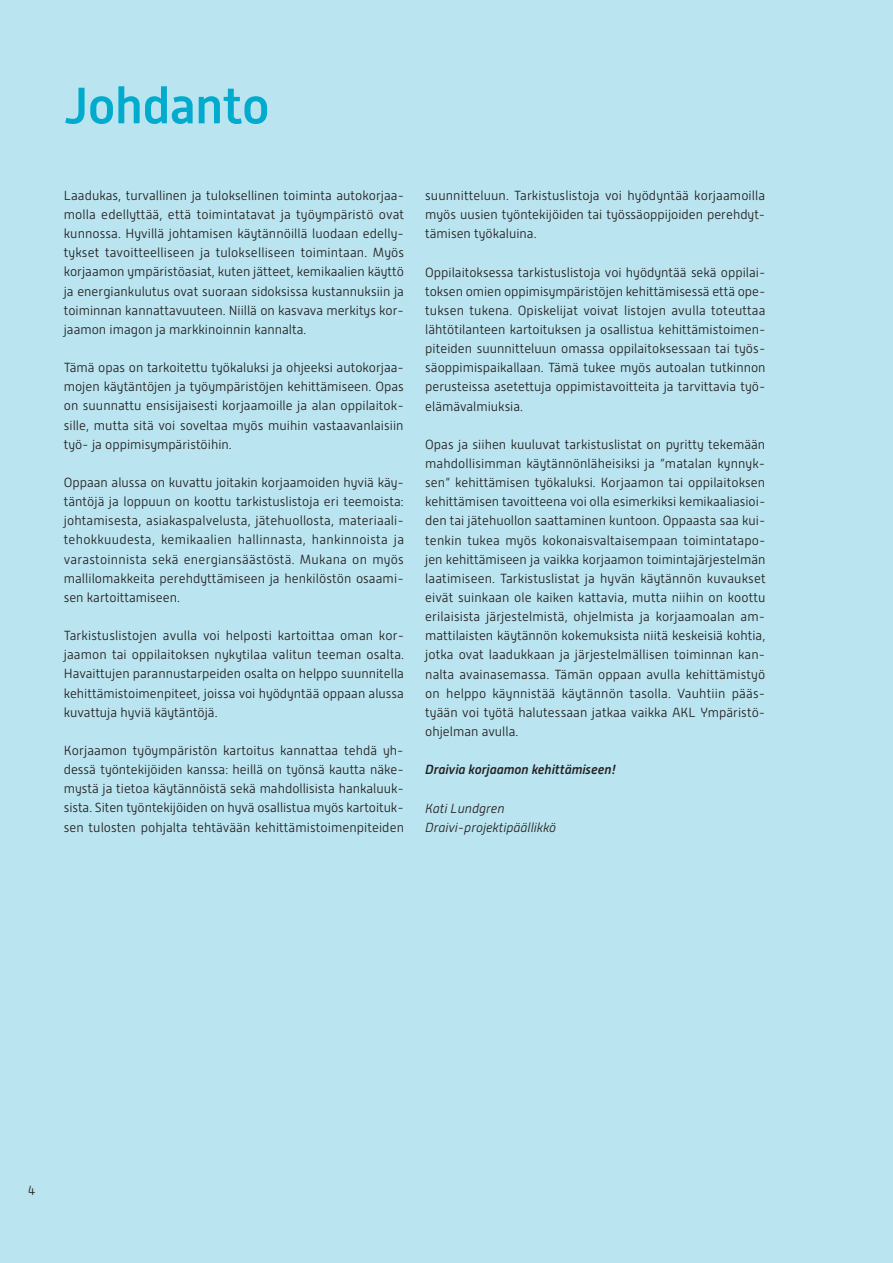
<style>
.page{position:relative;width:893px;height:1263px;background:#bae4ef}
.page>*{position:absolute;margin:0;border:0;box-sizing:border-box;transform-origin:0 0}
.t1{font:500 51px "Alwyn New";letter-spacing:-.015em;color:#00abcd}
.t2{font:300 13.2px/19.2px "Alwyn New";color:#231f20;text-align:justify}
.t3{font:italic 300 13.2px/19.2px "Alwyn New";color:#231f20}
.t4{font:italic 500 13.2px "Alwyn New";color:#231f20}
</style>
<div class="page">
<h1 class="t1" style="left:64px;top:77px;width:207px">Johdanto</h1>
<p class="t2" style="left:64px;top:186px;width:342px">Laadukas, turvallinen ja tuloksellinen toiminta autokorjaa&shy;molla edellyttää, että toimintatavat ja työympäristö ovat kunnossa. Hyvillä johtamisen käytännöillä luodaan edelly&shy;tykset tavoitteelliseen ja tulokselliseen toimintaan. Myös korjaamon ympäristöasiat, kuten jätteet, kemikaalien käyttö ja energiankulutus ovat suoraan sidoksissa kustannuksiin ja toiminnan kannattavuuteen. Niillä on kasvava merkitys kor&shy;jaamon imagon ja markkinoinnin kannalta.</p>
<p class="t2" style="left:64px;top:358px;width:342px">Tämä opas on tarkoitettu työkaluksi ja ohjeeksi autokorjaa&shy;mojen käytäntöjen ja työympäristöjen kehittämiseen. Opas on suunnattu ensisijaisesti korjaamoille ja alan oppilaitok&shy;sille, mutta sitä voi soveltaa myös muihin vastaavanlaisiin työ- ja oppimisympäristöihin.</p>
<p class="t2" style="left:64px;top:473px;width:342px">Oppaan alussa on kuvattu joitakin korjaamoiden hyviä käy&shy;täntöjä ja loppuun on koottu tarkistuslistoja eri teemoista: johtamisesta, asiakaspalvelusta, jätehuollosta, materiaali&shy;tehokkuudesta, kemikaalien hallinnasta, hankinnoista ja varastoinnista sekä energiansäästöstä. Mukana on myös mallilomakkeita perehdyttämiseen ja henkilöstön osaami&shy;sen kartoittamiseen.</p>
<p class="t2" style="left:64px;top:626px;width:342px">Tarkistuslistojen avulla voi helposti kartoittaa oman kor&shy;jaamon tai oppilaitoksen nykytilaa valitun teeman osalta.<br>Havaittujen parannustarpeiden osalta on helppo suunnitella kehittämistoimenpiteet, joissa voi hyödyntää oppaan alussa kuvattuja hyviä käytäntöjä.</p>
<p class="t2" style="left:64px;top:741px;width:342px">Korjaamon työympäristön kartoitus kannattaa tehdä yh&shy;dessä työntekijöiden kanssa: heillä on työnsä kautta näke&shy;mystä ja tietoa käytännöistä sekä mahdollisista hankaluuk&shy;sista. Siten työntekijöiden on hyvä osallistua myös kartoituk&shy;sen tulosten pohjalta tehtävään kehittämistoimenpiteiden</p>
<p class="t2" style="left:425px;top:186px;width:342px">suunnitteluun. Tarkistuslistoja voi hyödyntää korjaamoilla myös uusien työntekijöiden tai työssäoppijoiden perehdyt&shy;tämisen työkaluina.</p>
<p class="t2" style="left:425px;top:262px;width:342px">Oppilaitoksessa tarkistuslistoja voi hyödyntää sekä oppilai&shy;toksen omien oppimisympäristöjen kehittämisessä että ope&shy;tuksen tukena. Opiskelijat voivat listojen avulla toteuttaa lähtötilanteen kartoituksen ja osallistua kehittämistoimen&shy;piteiden suunnitteluun omassa oppilaitoksessaan tai työs&shy;säoppimispaikallaan. Tämä tukee myös autoalan tutkinnon perusteissa asetettuja oppimistavoitteita ja tarvittavia työ&shy;elämävalmiuksia.</p>
<p class="t2" style="left:425px;top:435px;width:342px">Opas ja siihen kuuluvat tarkistuslistat on pyritty tekemään mahdollisimman käytännönläheisiksi ja ”matalan kynnyk&shy;sen” kehittämisen työkaluksi. Korjaamon tai oppilaitoksen kehittämisen tavoitteena voi olla esimerkiksi kemikaaliasioi&shy;den tai jätehuollon saattaminen kuntoon. Oppaasta saa kui&shy;tenkin tukea myös kokonaisvaltaisempaan toimintatapo&shy;jen kehittämiseen ja vaikka korjaamon toimintajärjestelmän laatimiseen. Tarkistuslistat ja hyvän käytännön kuvaukset eivät suinkaan ole kaiken kattavia, mutta niihin on koottu erilaisista järjestelmistä, ohjelmista ja korjaamoalan am&shy;mattilaisten käytännön kokemuksista niitä keskeisiä kohtia, jotka ovat laadukkaan ja järjestelmällisen toiminnan kan&shy;nalta avainasemassa. Tämän oppaan avulla kehittämistyö on helppo käynnistää käytännön tasolla. Vauhtiin pääs&shy;tyään voi työtä halutessaan jatkaa vaikka AKL Ympäristö&shy;ohjelman avulla.</p>
<p class="t4" style="left:425px;top:762px;width:193px">Draivia korjaamon kehittämiseen!</p>
<p class="t3" style="left:425px;top:798px;width:132px">Kati Lundgren<br>Draivi-projektipäällikkö</p>
<p class="t2" style="left:28px;top:1181px;width:9px">4</p>
</div>
